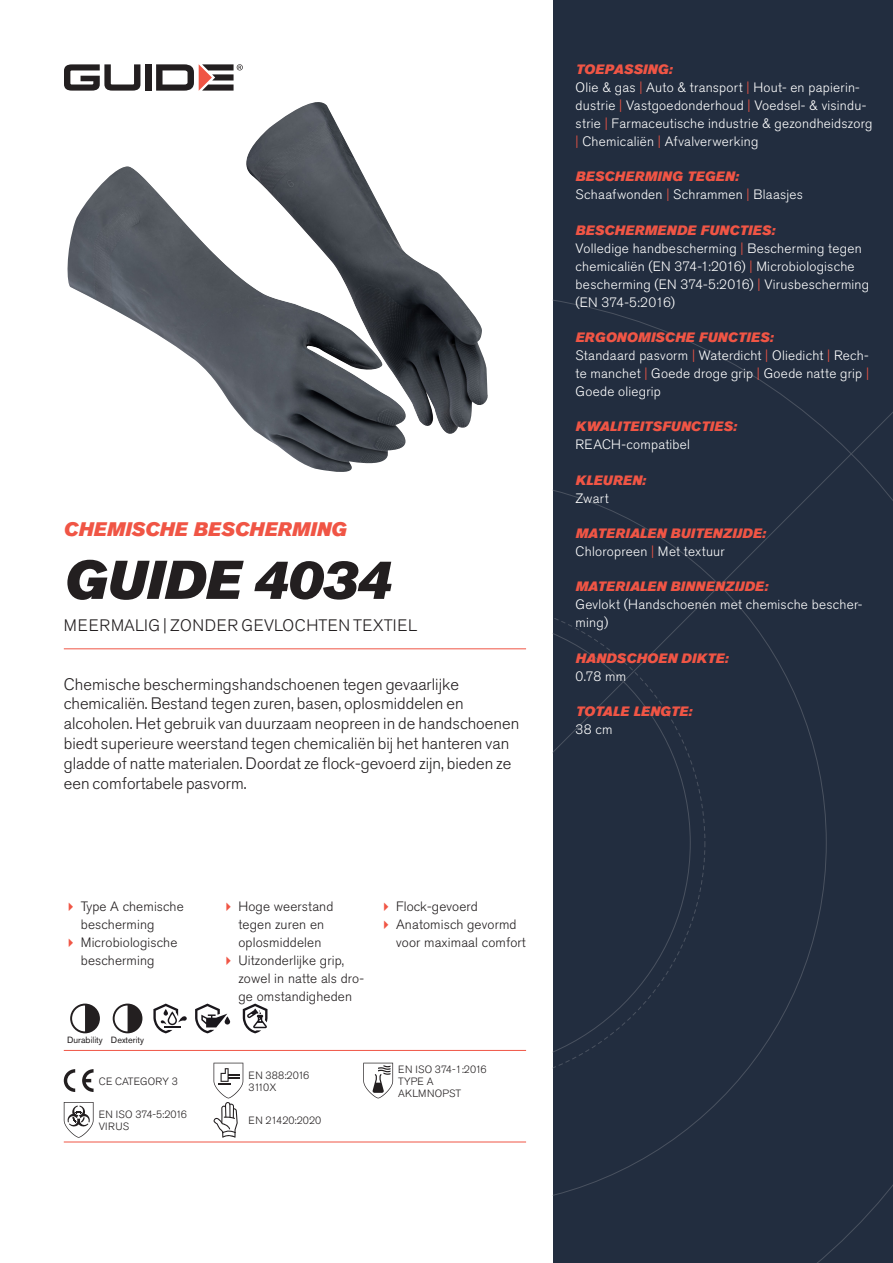
<style>
.page{position:relative;width:893px;height:1263px;background:#fff}
.page>*{position:absolute;margin:0;border:0;box-sizing:border-box;transform-origin:0 0}
.Rubrik{font:italic 54px "Akzidenz Grotesk Pro Super";color:#231f20}
.Överrubrik{font:italic 19.5px "Akzidenz Grotesk Pro Super";letter-spacing:.005em;color:#f05545}
.Ingress{font:300 16.5px/19.8px "Akzidenz Grotesk Pro";color:#231f20}
.Product_-_AltSegment{font:300 16.5px "Akzidenz Grotesk Pro";letter-spacing:.03em;color:#231f20}
.Produkt_-_Brödtext{font:300 13.5px/18px "Akzidenz Grotesk Pro";letter-spacing:.02em;color:#fff}
.t1{font:300 13.5px/18px "Akzidenz Grotesk Pro";letter-spacing:.01em;color:#231f20}
.Produkt_-_Namn{font:italic 13.5px "Akzidenz Grotesk Pro Super";letter-spacing:.015em;color:#f05545}
.t2{font:300 10.5px "Akzidenz Grotesk Pro";letter-spacing:.005em;color:#231f20}
.Produkt_-_Egenskaper{font:9px "Akzidenz Grotesk Pro";color:#231f20}
.s1{color:#f05545}
</style>
<div class="page">
<div style="left:145px;top:64px;width:7px;height:27px;background:#231f20"></div>
<svg style="left:156px;top:64px;width:87px;height:27px"></svg>
<svg style="left:64px;top:64px;width:76px;height:27px"></svg>
<div style="left:553px;top:0;width:340px;height:1263px;background:#222d3f"></div>
<svg style="left:553px;top:300px;width:340px;height:963px"></svg>
<hr style="left:64px;top:1050px;width:462px;height:1px;background:#f05545">
<hr style="left:64px;top:1142px;width:462px;height:1px;background:#f05545">
<svg style="left:70px;top:1003px;width:30px;height:30px"></svg>
<svg style="left:113px;top:1003px;width:29px;height:30px"></svg>
<svg style="left:153px;top:1003px;width:34px;height:30px"></svg>
<svg style="left:195px;top:1003px;width:35px;height:30px"></svg>
<svg style="left:243px;top:1003px;width:24px;height:30px"></svg>
<svg style="left:64px;top:1069px;width:11px;height:23px"></svg>
<svg style="left:82px;top:1069px;width:12px;height:23px"></svg>
<svg style="left:363px;top:1063px;width:30px;height:35px"></svg>
<svg style="left:64px;top:1102px;width:30px;height:36px"></svg>
<svg style="left:214px;top:1063px;width:29px;height:75px"></svg>
<img style="left:67px;top:102px;width:421px;height:370px">
<hr style="left:64px;top:648px;width:462px;height:1px;background:#f05545">
<p class="Överrubrik" style="left:64px;top:517px;width:284px">CHEMISCHE BESCHERMING</p>
<p class="Rubrik" style="left:64px;top:545px;width:329px">GUIDE 4034</p>
<p class="Product_-_AltSegment" style="left:64px;top:615px;width:355px">MEERMALIG | ZONDER GEVLOCHTEN TEXTIEL</p>
<p class="Ingress" style="left:64px;top:674px;width:457px">Chemische beschermingshandschoenen tegen gevaarlijke chemicaliën. Bestand tegen zuren, basen, oplosmiddelen en alcoholen. Het gebruik van duurzaam neopreen in de handschoenen biedt superieure weerstand tegen chemicaliën bij het hanteren van gladde of natte materialen. Doordat ze flock-gevoerd zijn, bieden ze een comfortabele pasvorm.</p>
<p class="t1" style="left:81px;top:897px;width:104px">Type A chemische bescherming</p>
<p class="t1" style="left:81px;top:933px;width:98px">Microbiologische bescherming</p>
<p class="Produkt_-_Egenskaper" style="left:67px;top:1034px;width:37px">Durability</p>
<p class="Produkt_-_Egenskaper" style="left:111px;top:1034px;width:35px">Dexterity</p>
<p class="t2" style="left:99px;top:1074px;width:81px">CE CATEGORY 3</p>
<p class="t2" style="left:99px;top:1107px;width:90px">EN ISO 374-5:2016</p>
<p class="t2" style="left:99px;top:1119px;width:32px">VIRUS</p>
<p class="t1" style="left:238px;top:897px;width:96px">Hoge weerstand tegen zuren en oplosmiddelen</p>
<p class="t1" style="left:238px;top:951px;width:127px">Uitzonderlijke grip, zowel in natte als dro&shy;ge omstandigheden</p>
<p class="t2" style="left:248px;top:1068px;width:62px">EN 388:2016</p>
<p class="t2" style="left:248px;top:1080px;width:30px">3110X</p>
<p class="t2" style="left:248px;top:1113px;width:74px">EN 21420:2020</p>
<p class="t1" style="left:396px;top:897px;width:83px">Flock-gevoerd</p>
<p class="t1" style="left:396px;top:915px;width:131px">Anatomisch gevormd voor maximaal comfort</p>
<p class="t2" style="left:398px;top:1062px;width:90px">EN ISO 374-1:2016</p>
<p class="t2" style="left:398px;top:1074px;width:37px">TYPE A</p>
<p class="t2" style="left:398px;top:1086px;width:64px">AKLMNOPST</p>
<p class="Produkt_-_Namn" style="left:576px;top:60px;width:98px">TOEPASSING:</p>
<p class="Produkt_-_Brödtext" style="left:576px;top:78px;width:298px">Olie &amp; gas <span class="s1">|</span> Auto &amp; transport <span class="s1">|</span> Hout- en papierin&shy;dustrie <span class="s1">|</span> Vastgoedonderhoud <span class="s1">|</span> Voedsel- &amp; visindu&shy;strie <span class="s1">|</span> Farmaceutische industrie &amp; gezondheidszorg <span class="s1">|</span> Chemicaliën <span class="s1">|</span> Afvalverwerking</p>
<p class="Produkt_-_Namn" style="left:576px;top:168px;width:165px">BESCHERMING TEGEN:</p>
<p class="Produkt_-_Brödtext" style="left:576px;top:186px;width:229px">Schaafwonden <span class="s1">|</span> Schrammen <span class="s1">|</span> Blaasjes</p>
<p class="Produkt_-_Namn" style="left:576px;top:221px;width:201px">BESCHERMENDE FUNCTIES:</p>
<p class="Produkt_-_Brödtext" style="left:576px;top:239px;width:295px">Volledige handbescherming <span class="s1">|</span> Bescherming tegen chemicaliën (EN 374-1:2016) <span class="s1">|</span> Microbiologische bescherming (EN 374-5:2016) <span class="s1">|</span> Virusbescherming (EN 374-5:2016)</p>
<p class="Produkt_-_Namn" style="left:576px;top:328px;width:199px">ERGONOMISCHE FUNCTIES:</p>
<p class="Produkt_-_Brödtext" style="left:576px;top:346px;width:295px;text-align:justify">Standaard pasvorm <span class="s1">|</span> Waterdicht <span class="s1">|</span> Oliedicht <span class="s1">|</span> Rech&shy;te manchet <span class="s1">|</span> Goede droge grip <span class="s1">|</span> Goede natte grip <span class="s1">| </span>Goede oliegrip</p>
<p class="Produkt_-_Namn" style="left:576px;top:418px;width:163px">KWALITEITSFUNCTIES:</p>
<p class="Produkt_-_Brödtext" style="left:576px;top:436px;width:116px">REACH-compatibel</p>
<p class="Produkt_-_Namn" style="left:576px;top:471px;width:72px">KLEUREN:</p>
<p class="Produkt_-_Brödtext" style="left:576px;top:489px;width:35px">Zwart</p>
<p class="Produkt_-_Namn" style="left:576px;top:524px;width:192px">MATERIALEN BUITENZIJDE:</p>
<p class="Produkt_-_Brödtext" style="left:576px;top:542px;width:151px">Chloropreen <span class="s1">|</span> Met textuur</p>
<p class="Produkt_-_Namn" style="left:576px;top:578px;width:194px">MATERIALEN BINNENZIJDE:</p>
<p class="Produkt_-_Brödtext" style="left:576px;top:596px;width:288px">Gevlokt (Handschoenen met chemische bescher&shy;ming)</p>
<p class="Produkt_-_Namn" style="left:576px;top:649px;width:155px">HANDSCHOEN DIKTE:</p>
<p class="Produkt_-_Brödtext" style="left:576px;top:667px;width:52px">0.78 mm</p>
<p class="Produkt_-_Namn" style="left:576px;top:702px;width:118px">TOTALE LENGTE:</p>
<p class="Produkt_-_Brödtext" style="left:576px;top:720px;width:38px">38 cm</p>
</div>
